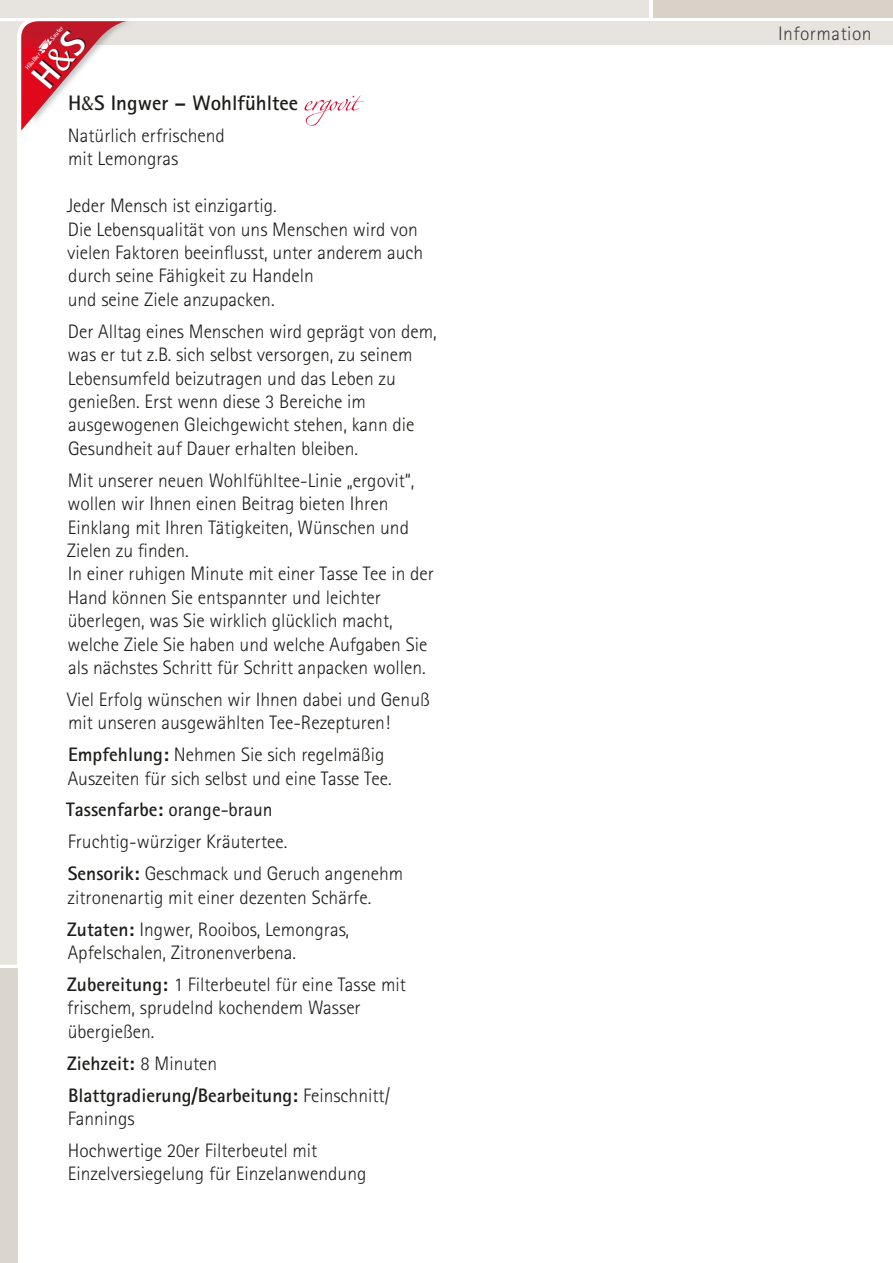
<style>
.page{position:relative;width:893px;height:1263px;background:#fff}
.page>*{position:absolute;margin:0;border:0;box-sizing:border-box;transform-origin:0 0}
.t1{font:700 21px "Rotis Sans Serif";color:#1d1d1b}
.t2{font:300 19.5px/23.4px "Rotis Sans Serif";color:#1d1d1b}
.t3{font:700 19.5px/32px "Rotis Sans Serif";color:#1d1d1b}
.t4{font:300 19.5px "Rotis Sans Serif";letter-spacing:.025em;color:#3d3d3c}
.t5{font:700 6.3px "Rotis Sans Serif";color:#fff}
.s1{font-family:"Baker Signet";font-weight:400}
.s2{font-weight:700}
.s3{font-weight:400}
.s4{font-weight:300}
</style>
<div class="page">
<div style="left:60px;top:21px;width:833px;height:24px;background:#e7e3de"></div>
<div style="left:653px;top:0;width:240px;height:17px;background:#d8d2c8"></div>
<div style="left:0;top:0;width:649px;height:17px;background:#e7e3de"></div>
<div style="left:0;top:969px;width:17px;height:294px;background:#dbd6cd"></div>
<svg style="left:304px;top:95px;width:60px;height:31px"></svg>
<svg style="left:0;top:21px;width:127px;height:943px"></svg>
<p class="t5" style="left:24px;top:66px;width:22px;rotate:-50deg">Häußler</p>
<p class="t5" style="left:49px;top:37px;width:18px;rotate:-50deg">Sauter</p>
<p class="t1" style="left:68px;top:90px;width:232px">H<span class="s1">&amp;</span>S Ingwer – Wohlfühltee</p>
<p class="t2" style="left:68px;top:124px;width:159px">Natürlich erfrischend mit Lemongras</p>
<p class="t2" style="left:67px;top:194px;width:358px">Jeder Mensch ist einzigartig.<br>Die Lebensqualität von uns Menschen wird von vielen Faktoren beeinflusst, unter anderem auch durch seine Fähigkeit zu Handeln<br>und seine Ziele anzupacken.</p>
<p class="t2" style="left:67px;top:319px;width:371px">Der Alltag eines Menschen wird geprägt von dem, was er tut z.B. sich selbst versorgen, zu seinem Lebensumfeld beizutragen und das Leben zu genießen. Erst wenn diese 3 Bereiche im ausgewogenen Gleichgewicht stehen, kann die Gesundheit auf Dauer erhalten bleiben.</p>
<p class="t2" style="left:67px;top:468px;width:369px">Mit unserer neuen Wohlfühltee-Linie „ergovit“, wollen wir Ihnen einen Beitrag bieten Ihren Einklang mit Ihren Tätigkeiten, Wünschen und Zielen zu finden.<br>In einer ruhigen Minute mit einer Tasse Tee in der Hand können Sie entspannter und leichter überlegen, was Sie wirklich glücklich macht, welche Ziele Sie haben und welche Aufgaben Sie als nächstes Schritt für Schritt anpacken wollen.</p>
<p class="t2" style="left:67px;top:687px;width:364px">Viel Erfolg wünschen wir Ihnen dabei und Genuß mit unseren ausgewählten Tee-Rezepturen!</p>
<p class="t2" style="left:68px;top:743px;width:325px"><span class="s2">Empfehlung:</span> Nehmen Sie sich regelmäßig<br>Auszeiten für sich selbst und eine Tasse Tee.</p>
<p class="t2" style="left:66px;top:794px;width:339px;line-height:32px"><span class="s2">Tassenfarbe:</span> <span class="s3">orange-braun<br></span>Fruchtig-würziger Kräutertee.<br><span class="s2">Sensorik:</span> Geschmack und Geruch angenehm</p>
<p class="t2" style="left:67px;top:881px;width:306px;line-height:32px">zitronenartig mit einer dezenten Schärfe.<br><span class="s2">Zutaten:</span> Ingwer, Rooibos, Lemongras,</p>
<p class="t2" style="left:67px;top:936px;width:340px;line-height:32px">Apfelschalen, Zitronenverbena.<br><span class="s2">Zubereitung:</span> 1 Filterbeutel für eine Tasse mit</p>
<p class="t2" style="left:67px;top:996px;width:295px">frischem, sprudelnd kochendem Wasser übergießen.</p>
<p class="t3" style="left:67px;top:1047px;width:324px">Ziehzeit: <span class="s4">8 Minuten<br></span>Blattgradierung/Bearbeitung: <span class="s4">Feinschnitt/</span></p>
<p class="t2" style="left:68px;top:1102px;width:251px;line-height:32px">Fannings<br>Hochwertige 20er Filterbeutel mit</p>
<p class="t2" style="left:68px;top:1162px;width:300px">Einzelversiegelung für Einzelanwendung</p>
<p class="t4" style="left:778px;top:22px;width:95px">Information</p>
</div>
